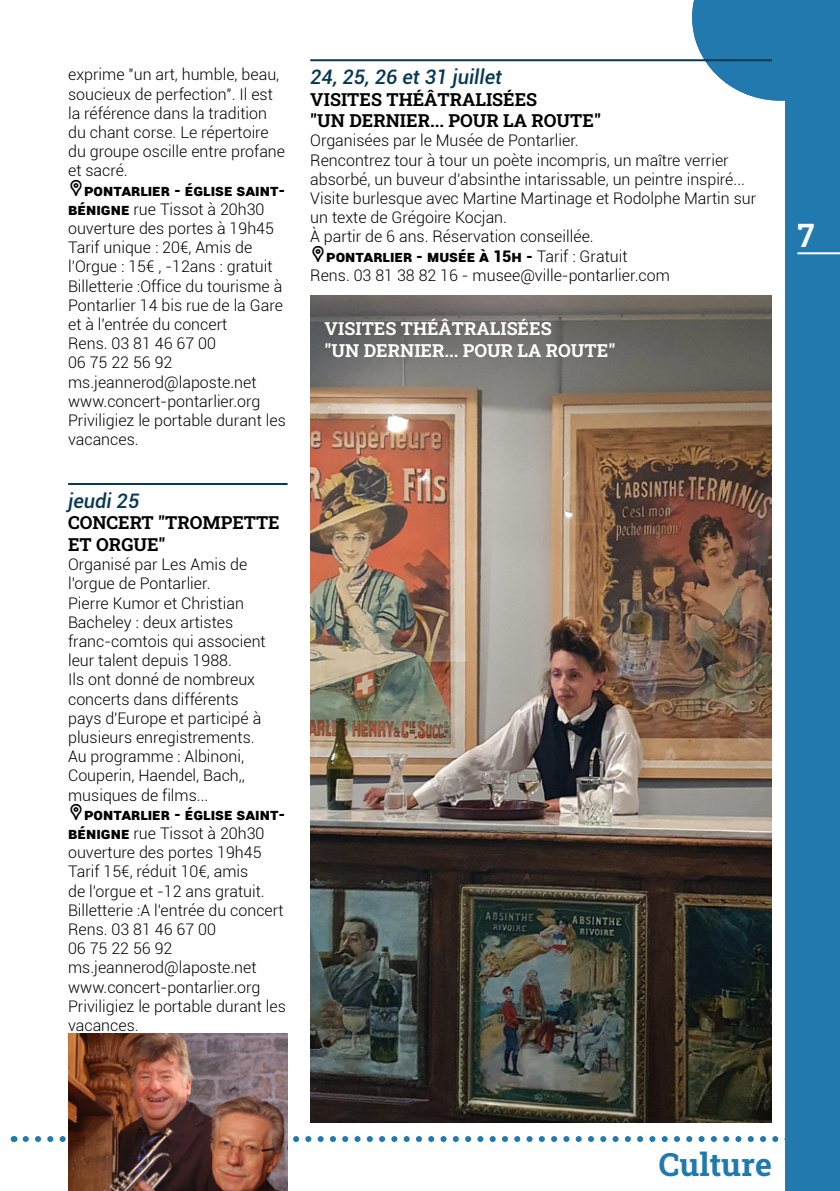
<style>
.page{position:relative;width:840px;height:1191px;background:#fff}
.page>*{position:absolute;margin:0;border:0;box-sizing:border-box;transform-origin:0 0}
.t1{font:36px "Bree Serif";color:#fff}
.t2{font:32px "Roboto Slab";color:#2279ad}
.t3{font:italic 500 20px "Roboto";color:#083953}
.t4{font:18px/21.6px "Roboto Slab";color:#000}
.t5{font:18px/21.6px "Roboto Slab";color:#fff}
.t6{font:300 16px/19.2px "Roboto";color:#000}
.t7{font:900 16px "Roboto";color:#000}
.s1{font-weight:900}
.s2{font-weight:300}
</style>
<div class="page">
<div style="left:784px;top:0;width:55px;height:1191px;background:#2279ad"></div>
<svg style="left:26px;top:1136px;width:814px;height:6px"></svg>
<hr style="left:797px;top:252px;width:42px;height:2px;background:#fff">
<hr style="left:68px;top:483px;width:219px;height:2px;background:#083953">
<svg style="left:691px;top:0;width:94px;height:101px"></svg>
<img style="left:310px;top:295px;width:461px;height:828px">
<hr style="left:310px;top:59px;width:461px;height:2px;background:#083953">
<img style="left:68px;top:1033px;width:219px;height:158px">
<p class="t6" style="left:68px;top:64px;width:218px">exprime "un art, humble, beau, soucieux de perfection". Il est la référence dans la tradition du chant corse. Le répertoire du groupe oscille entre profane et sacré.</p>
<p class="t6" style="left:68px;top:180px;width:219px;text-indent:16px"><span class="s1">Pontarlier - église Saint-<br>Bénigne</span> rue Tissot à 20h30 ouverture des portes à 19h45<br>Tarif unique : 20€, Amis de l'Orgue : 15€ , -12ans : gratuit<br>Billetterie :Office du tourisme à<br>Pontarlier 14 bis rue de la Gare et à l'entrée du concert<br>Rens. 03 81 46 67 00<br>06 75 22 56 92 ms.jeannerod@laposte.net www.concert-pontarlier.org<br>Priviligiez le portable durant les vacances.</p>
<p class="t3" style="left:68px;top:486px;width:73px">jeudi 25</p>
<p class="t4" style="left:68px;top:511px;width:213px">CONCERT "TROMPETTE<br>ET ORGUE"</p>
<p class="t6" style="left:68px;top:554px;width:199px">Organisé par Les Amis de l'orgue de Pontarlier.<br>Pierre Kumor et Christian<br>Bacheley : deux artistes franc-comtois qui associent leur talent depuis 1988.<br>Ils ont donné de nombreux concerts dans différents pays d'Europe et participé à plusieurs enregistrements.<br>Au programme : Albinoni,<br>Couperin, Haendel, Bach,, musiques de films...</p>
<p class="t6" style="left:68px;top:804px;width:219px;text-indent:16px"><span class="s1">Pontarlier - église Saint-<br>Bénigne</span> rue Tissot à 20h30 ouverture des portes 19h45<br>Tarif 15€, réduit 10€, amis<br>de l'orgue et -12 ans gratuit.<br>Billetterie :A l'entrée du concert<br>Rens. 03 81 46 67 00<br>06 75 22 56 92 ms.jeannerod@laposte.net www.concert-pontarlier.org<br>Priviligiez le portable durant les vacances.</p>
<p class="t3" style="left:310px;top:63px;width:193px">24, 25, 26 et 31 juillet</p>
<p class="t4" style="left:310px;top:88px;width:292px">VISITES THÉÂTRALISÉES<br>"UN DERNIER... POUR LA ROUTE"</p>
<p class="t6" style="left:310px;top:130px;width:270px">Organisées par le Musée de Pontarlier.</p>
<p class="t6" style="left:310px;top:150px;width:419px">Rencontrez tour à tour un poète incompris, un maître verrier</p>
<p class="t6" style="left:310px;top:169px;width:436px">absorbé, un buveur d'absinthe intarissable, un peintre inspiré...</p>
<p class="t6" style="left:310px;top:188px;width:447px">Visite burlesque avec Martine Martinage et Rodolphe Martin sur</p>
<p class="t6" style="left:310px;top:207px;width:198px">un texte de Grégoire Kocjan.</p>
<p class="t6" style="left:310px;top:226px;width:285px">À partir de 6 ans. Réservation conseillée.</p>
<p class="t7" style="left:326px;top:244px;width:302px">Pontarlier - Musée à 15h - <span class="s2">Tarif : Gratuit</span></p>
<p class="t6" style="left:310px;top:265px;width:361px">Rens. 03 81 38 82 16 - musee@ville-pontarlier.com</p>
<p class="t5" style="left:324px;top:317px;width:292px">VISITES THÉÂTRALISÉES<br>"UN DERNIER... POUR LA ROUTE"</p>
<h1 class="t1" style="left:797px;top:208px;width:19px">7</h1>
<h2 class="t2" style="left:658px;top:1142px;width:114px">Culture</h2>
</div>
